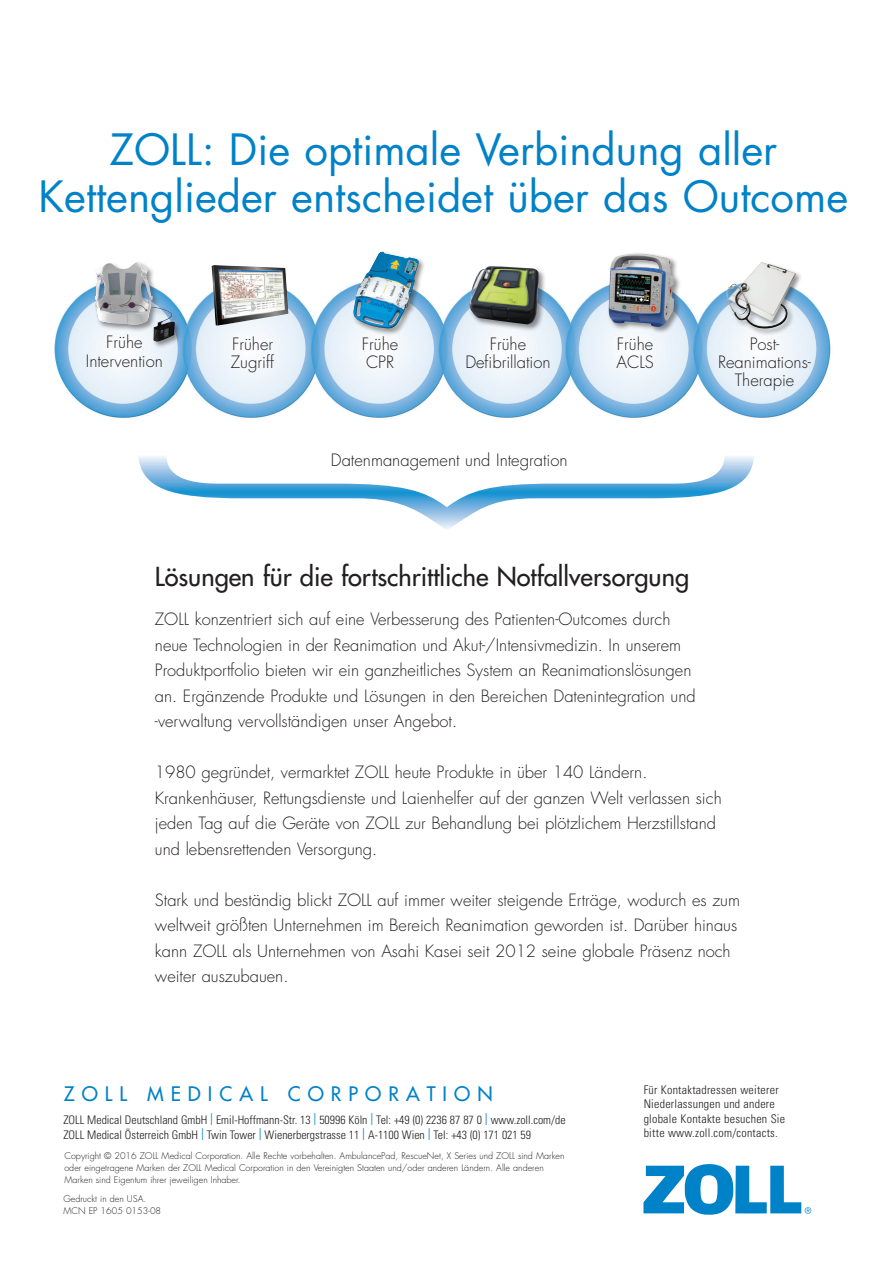
<style>
.page{position:relative;width:893px;height:1263px;background:#fff}
.page>*{position:absolute;margin:0;border:0;box-sizing:border-box;transform-origin:0 0}
.t1{font:42px/46.5px "Futura Std";color:#0082c8;text-align:center}
.Head_4_Medium_Black{font:500 25.5px "Futura Std";color:#231f20}
.t2{font:500 19.5px "Futura Std";letter-spacing:.36em;color:#0082c8}
.Fig_Cap_Center{font:300 16.65px/18.3px "Futura Std";color:#231f20}
.Body_11-17_back{font:300 16.5px/25.5px "Futura Std";color:#231f20}
.Address_subsid{font:300 condensed 12px/14.2px "Univers";letter-spacing:.02em;color:#231f20}
.Address2{font:300 condensed 11.85px "Univers";color:#231f20}
.Copyright{font:300 9px/12px "Futura Std";color:#231f20}
.Address{font:300 9px "Futura Std";color:#231f20}
.s1{font-weight:400;color:#0082c8}
</style>
<div class="page">
<svg style="left:138px;top:456px;width:616px;height:73px"></svg>
<img style="left:54px;top:266px;width:777px;height:152px">
<div style="left:93px;top:261px;width:89px;height:88px;background:#231f20;opacity:.5"></div>
<img style="left:94px;top:262px;width:78px;height:63px">
<div style="left:352px;top:250px;width:74px;height:86px;background:#231f20;opacity:.5"></div>
<img style="left:353px;top:252px;width:66px;height:77px">
<div style="left:607px;top:252px;width:75px;height:83px;background:#231f20;opacity:.5"></div>
<img style="left:609px;top:254px;width:65px;height:73px">
<div style="left:725px;top:261px;width:78px;height:75px;background:#231f20;opacity:.5"></div>
<img style="left:725px;top:261px;width:76px;height:71px">
<div style="left:468px;top:264px;width:78px;height:68px;background:#231f20;opacity:.5"></div>
<img style="left:469px;top:266px;width:70px;height:58px">
<img style="left:212px;top:265px;width:76px;height:61px">
<svg style="left:643px;top:1164px;width:168px;height:51px"></svg>
<p class="t1" style="left:39px;top:127px;width:811px">ZOLL: Die optimale Verbindung aller<br>Kettenglieder entscheidet über das Outcome</p>
<p class="Fig_Cap_Center" style="left:86px;top:334px;width:79px;text-align:center">Frühe<br>Intervention</p>
<p class="Fig_Cap_Center" style="left:362px;top:335px;width:38px">Frühe<br>CPR</p>
<p class="Fig_Cap_Center" style="left:616px;top:335px;width:39px">Frühe<br>ACLS</p>
<p class="Fig_Cap_Center" style="left:718px;top:335px;width:95px;text-align:center">Post-<br>Reanimations-<br>Therapie</p>
<p class="Fig_Cap_Center" style="left:231px;top:335px;width:45px">Früher<br>Zugriff</p>
<p class="Fig_Cap_Center" style="left:465px;top:335px;width:87px;text-align:center">Frühe<br>Defibrillation</p>
<p class="Fig_Cap_Center" style="left:331px;top:451px;width:238px">Datenmanagement und Integration</p>
<p class="Head_4_Medium_Black" style="left:155px;top:561px;width:536px">Lösungen für die fortschrittliche Notfallversorgung</p>
<p class="Body_11-17_back" style="left:155px;top:607px;width:542px">ZOLL konzentriert sich auf eine Verbesserung des Patienten-Outcomes durch neue Technologien in der Reanimation und Akut-/Intensivmedizin. In unserem Produktportfolio bieten wir ein ganzheitliches System an Reanimationslösungen an. Ergänzende Produkte und Lösungen in den Bereichen Datenintegration und -verwaltung vervollständigen unser Angebot.</p>
<p class="Body_11-17_back" style="left:155px;top:760px;width:568px">1980 gegründet, vermarktet ZOLL heute Produkte in über 140 Ländern.<br>Krankenhäuser, Rettungsdienste und Laienhelfer auf der ganzen Welt verlassen sich jeden Tag auf die Geräte von ZOLL zur Behandlung bei plötzlichem Herzstillstand und lebensrettenden Versorgung.</p>
<p class="Body_11-17_back" style="left:155px;top:887px;width:587px">Stark und beständig blickt ZOLL auf immer weiter steigende Erträge, wodurch es zum weltweit größten Unternehmen im Bereich Reanimation geworden ist. Darüber hinaus kann ZOLL als Unternehmen von Asahi Kasei seit 2012 seine globale Präsenz noch weiter auszubauen.</p>
<p class="t2" style="left:64px;top:1081px;width:430px">ZOLL MEDICAL CORPORATION</p>
<p class="Address2" style="left:63px;top:1112px;width:504px">ZOLL Medical Deutschland GmbH <span class="s1">|</span> Emil-Hoffmann-Str. 13 <span class="s1">|</span> 50996 Köln <span class="s1">|</span> Tel: +49 (0) 2236 87 87 0 <span class="s1">|</span> www.zoll.com/de</p>
<p class="Address2" style="left:63px;top:1127px;width:469px">ZOLL Medical Österreich GmbH <span class="s1">|</span> Twin Tower <span class="s1">|</span> Wienerbergstrasse 11 <span class="s1">|</span> A-1100 Wien <span class="s1">|</span> Tel: +43 (0) 171 021 59</p>
<p class="Copyright" style="left:64px;top:1150px;width:502px">Copyright © 2016 ZOLL Medical Corporation. Alle Rechte vorbehalten. AmbulancePad, RescueNet, X Series und ZOLL sind Marken oder eingetragene Marken der ZOLL Medical Corporation in den Vereinigten Staaten und/oder anderen Ländern. Alle anderen<br>Marken sind Eigentum ihrer jeweiligen Inhaber.</p>
<p class="Copyright" style="left:63px;top:1192px;width:84px">Gedruckt in den USA.</p>
<p class="Address" style="left:63px;top:1205px;width:99px">MCN EP 1605 0153-08</p>
<p class="Address_subsid" style="left:644px;top:1083px;width:143px">Für Kontaktadressen weiterer<br>Niederlassungen und andere globale Kontakte besuchen Sie bitte www.zoll.com/contacts.</p>
</div>
